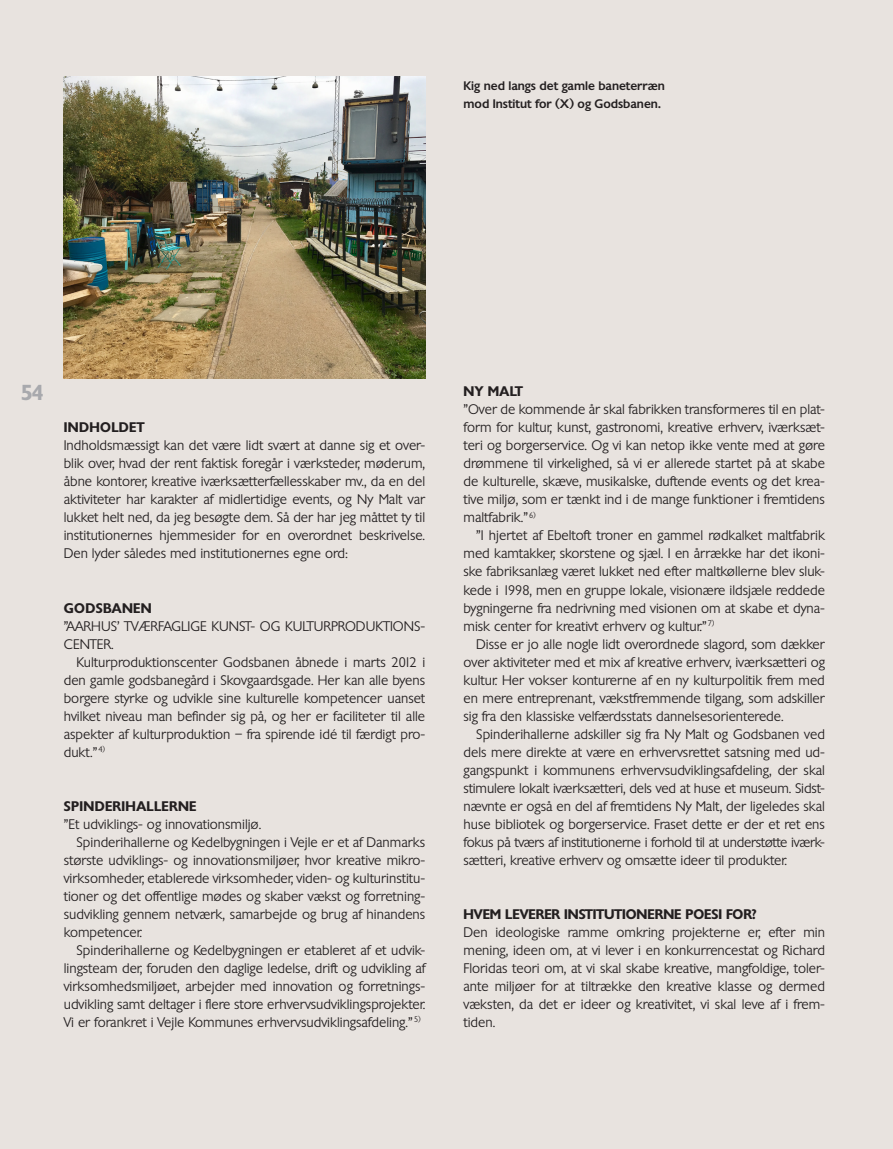
<style>
.page{position:relative;width:893px;height:1149px;background:#fff}
.page>*{position:absolute;margin:0;border:0;box-sizing:border-box;transform-origin:0 0}
.t1{font:600 21px "Chantilly";color:#a8a9ad}
.t2{font:300 13.5px/18px "Chantilly";color:#231f20;text-align:justify}
.t3{font:600 13.5px "Chantilly";letter-spacing:.02em;color:#231f20}
.t4{font:600 13.5px "Chantilly";color:#231f20}
.t5{font:500 12px/18px "Chantilly";color:#231f20}
</style>
<div class="page">
<div style="left:0;top:0;width:893px;height:1148px;background:#e8e3df"></div>
<img style="left:64px;top:77px;width:361px;height:301px">
<p class="t5" style="left:463px;top:77px;width:203px">Kig ned langs det gamle baneterræn mod Institut for (X) og Godsbanen.</p>
<p class="t1" style="left:21px;top:378px;width:24px">54</p>
<p class="t3" style="left:64px;top:418px;width:82px">INDHOLDET</p>
<p class="t2" style="left:64px;top:436px;width:363px">Indholdsmæssigt kan det være lidt svært at danne sig et over&shy;blik over, hvad der rent faktisk foregår i værksteder, møderum, åbne kontorer, kreative iværksætterfællesskaber mv., da en del aktiviteter har karakter af midlertidige events, og Ny Malt var lukket helt ned, da jeg besøgte dem. Så der har jeg måttet ty til institutionernes hjemmesider for en overordnet beskrivelse.<br>Den lyder således med institutionernes egne ord:</p>
<p class="t3" style="left:64px;top:598px;width:89px">GODSBANEN</p>
<p class="t2" style="left:64px;top:616px;width:363px">”AARHUS’ TVÆRFAGLIGE KUNST- OG KULTURPRODUKTIONS-<br>CENTER.</p>
<p class="t2" style="left:64px;top:652px;width:363px;text-indent:13px">Kulturproduktionscenter Godsbanen åbnede i marts 2012 i den gamle godsbanegård i Skovgaardsgade. Her kan alle byens borgere styrke og udvikle sine kulturelle kompetencer uanset hvilket niveau man befinder sig på, og her er faciliteter til alle aspekter af kulturproduktion – fra spirende idé til færdigt pro&shy;dukt.”<sup>4)</sup></p>
<p class="t3" style="left:64px;top:796px;width:134px">SPINDERIHALLERNE</p>
<p class="t2" style="left:64px;top:814px;width:199px">”Et udviklings- og innovationsmiljø.</p>
<p class="t2" style="left:64px;top:832px;width:363px;text-indent:13px">Spinderihallerne og Kedelbygningen i Vejle er et af Danmarks største udviklings- og innovationsmiljøer, hvor kreative mikro&shy;virksomheder, etablerede virksomheder, viden- og kulturinstitu&shy;tioner og det offentlige mødes og skaber vækst og forretning&shy;sudvikling gennem netværk, samarbejde og brug af hinandens kompetencer.</p>
<p class="t2" style="left:64px;top:940px;width:363px;text-indent:13px">Spinderihallerne og Kedelbygningen er etableret af et udvik&shy;lingsteam der, foruden den daglige ledelse, drift og udvikling af virksomhedsmiljøet, arbejder med innovation og forretnings&shy;udvikling samt deltager i flere store erhvervsudviklingsprojekter.<br>Vi er forankret i Vejle Kommunes erhvervsudviklingsafdeling.” <sup>5)</sup></p>
<p class="t3" style="left:463px;top:382px;width:61px">NY MALT</p>
<p class="t2" style="left:463px;top:400px;width:363px">”Over de kommende år skal fabrikken transformeres til en plat&shy;form for kultur, kunst, gastronomi, kreative erhverv, iværksæt&shy;teri og borgerservice. Og vi kan netop ikke vente med at gøre drømmene til virkelighed, så vi er allerede startet på at skabe de kulturelle, skæve, musikalske, duftende events og det krea&shy;tive miljø, som er tænkt ind i de mange funktioner i fremtidens maltfabrik.”<sup>6)</sup></p>
<p class="t2" style="left:463px;top:526px;width:363px;text-indent:13px">”I hjertet af Ebeltoft troner en gammel rødkalket maltfabrik med kamtakker, skorstene og sjæl. I en årrække har det ikoni&shy;ske fabriksanlæg været lukket ned efter maltkøllerne blev sluk&shy;kede i 1998, men en gruppe lokale, visionære ildsjæle reddede bygningerne fra nedrivning med visionen om at skabe et dyna&shy;misk center for kreativt erhverv og kultur.”<sup>7)</sup></p>
<p class="t2" style="left:463px;top:634px;width:363px;text-indent:13px">Disse er jo alle nogle lidt overordnede slagord, som dækker over aktiviteter med et mix af kreative erhverv, iværksætteri og kultur. Her vokser konturerne af en ny kulturpolitik frem med en mere entreprenant, vækstfremmende tilgang, som adskiller sig fra den klassiske velfærdsstats dannelsesorienterede.</p>
<p class="t2" style="left:463px;top:724px;width:363px;text-indent:13px">Spinderihallerne adskiller sig fra Ny Malt og Godsbanen ved dels mere direkte at være en erhvervsrettet satsning med ud&shy;gangspunkt i kommunens erhvervsudviklingsafdeling, der skal stimulere lokalt iværksætteri, dels ved at huse et museum. Sidst&shy;nævnte er også en del af fremtidens Ny Malt, der ligeledes skal huse bibliotek og borgerservice. Fraset dette er der et ret ens fokus på tværs af institutionerne i forhold til at understøtte iværk&shy;sætteri, kreative erhverv og omsætte ideer til produkter.</p>
<p class="t4" style="left:463px;top:904px;width:295px">HVEM LEVERER INSTITUTIONERNE POESI FOR?</p>
<p class="t2" style="left:463px;top:922px;width:363px">Den ideologiske ramme omkring projekterne er, efter min mening, ideen om, at vi lever i en konkurrencestat og Richard Floridas teori om, at vi skal skabe kreative, mangfoldige, toler&shy;ante miljøer for at tiltrække den kreative klasse og dermed væksten, da det er ideer og kreativitet, vi skal leve af i frem&shy;tiden.</p>
</div>
